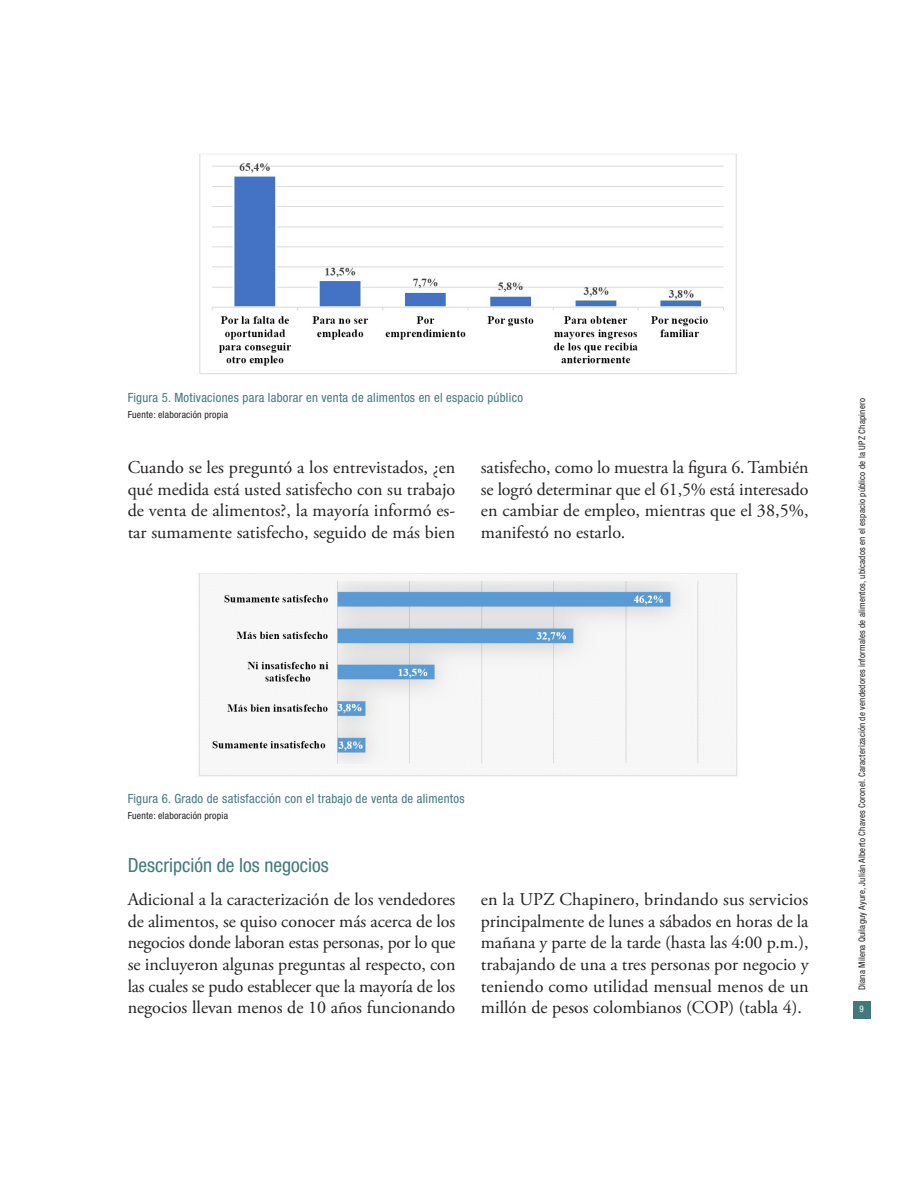
<style>
.page{position:relative;width:915px;height:1191px;background:#fff}
.page>*{position:absolute;margin:0;border:0;box-sizing:border-box;transform-origin:0 0}
.Título2{font:condensed 19.5px "Helvetica Neue LT Std";color:#42797c}
.Cuerpo_texto_2{font:18px/21.6px "Adobe Garamond Pro";color:#231f20;text-align:justify}
.Figura-Tabla{font:condensed 12.75px "Helvetica Neue LT Std";letter-spacing:.02em;color:#42797c}
.Fuente{font:condensed 9.75px "Helvetica Neue LT Std";letter-spacing:.02em;color:#231f20}
.t1{font:condensed 9px "Helvetica Neue LT Std";letter-spacing:.02em;color:#231f20}
.t2{font:condensed 9px "Helvetica Neue LT Std";color:#fff}
</style>
<div class="page">
<div style="left:852px;top:1000px;width:18px;height:18px;background:#42797c"></div>
<img style="left:199px;top:154px;width:538px;height:220px">
<img style="left:198px;top:573px;width:540px;height:204px">
<p class="Figura-Tabla" style="left:128px;top:390px;width:397px">Figura 5. Motivaciones para laborar en venta de alimentos en el espacio público</p>
<p class="Fuente" style="left:128px;top:408px;width:102px">Fuente: elaboración propia</p>
<p class="Cuerpo_texto_2" style="left:128px;top:457px;width:329px">Cuando se les preguntó a los entrevistados, ¿en qué medida está usted satisfecho con su trabajo de venta de alimentos?, la mayoría informó es&shy;tar sumamente satisfecho, seguido de más bien</p>
<p class="Cuerpo_texto_2" style="left:480px;top:457px;width:329px">satisfecho, como lo muestra la figura 6. También se logró determinar que el 61,5% está interesado en cambiar de empleo, mientras que el 38,5%, manifestó no estarlo.</p>
<p class="Figura-Tabla" style="left:128px;top:791px;width:338px">Figura 6. Grado de satisfacción con el trabajo de venta de alimentos</p>
<p class="Fuente" style="left:128px;top:810px;width:102px">Fuente: elaboración propia</p>
<p class="Título2" style="left:128px;top:854px;width:203px">Descripción de los negocios</p>
<p class="Cuerpo_texto_2" style="left:128px;top:889px;width:329px">Adicional a la caracterización de los vendedores de alimentos, se quiso conocer más acerca de los negocios donde laboran estas personas, por lo que se incluyeron algunas preguntas al respecto, con las cuales se pudo establecer que la mayoría de los negocios llevan menos de 10 años funcionando</p>
<p class="Cuerpo_texto_2" style="left:480px;top:889px;width:329px">en la UPZ Chapinero, brindando sus servicios principalmente de lunes a sábados en horas de la mañana y parte de la tarde (hasta las 4:00 p.m.), trabajando de una a tres personas por negocio y teniendo como utilidad mensual menos de un millón de pesos colombianos (COP) (tabla 4).</p>
<p class="t1" style="left:856px;top:990px;width:593px;rotate:-90deg">Diana Milena Quilaguy Ayure, Julián Alberto Chaves Coronel. Caracterización de vendedores informales de alimentos, ubicados en el espacio público de la UPZ Chapinero</p>
<p class="t2" style="left:859px;top:1004px;width:6px">9</p>
</div>
